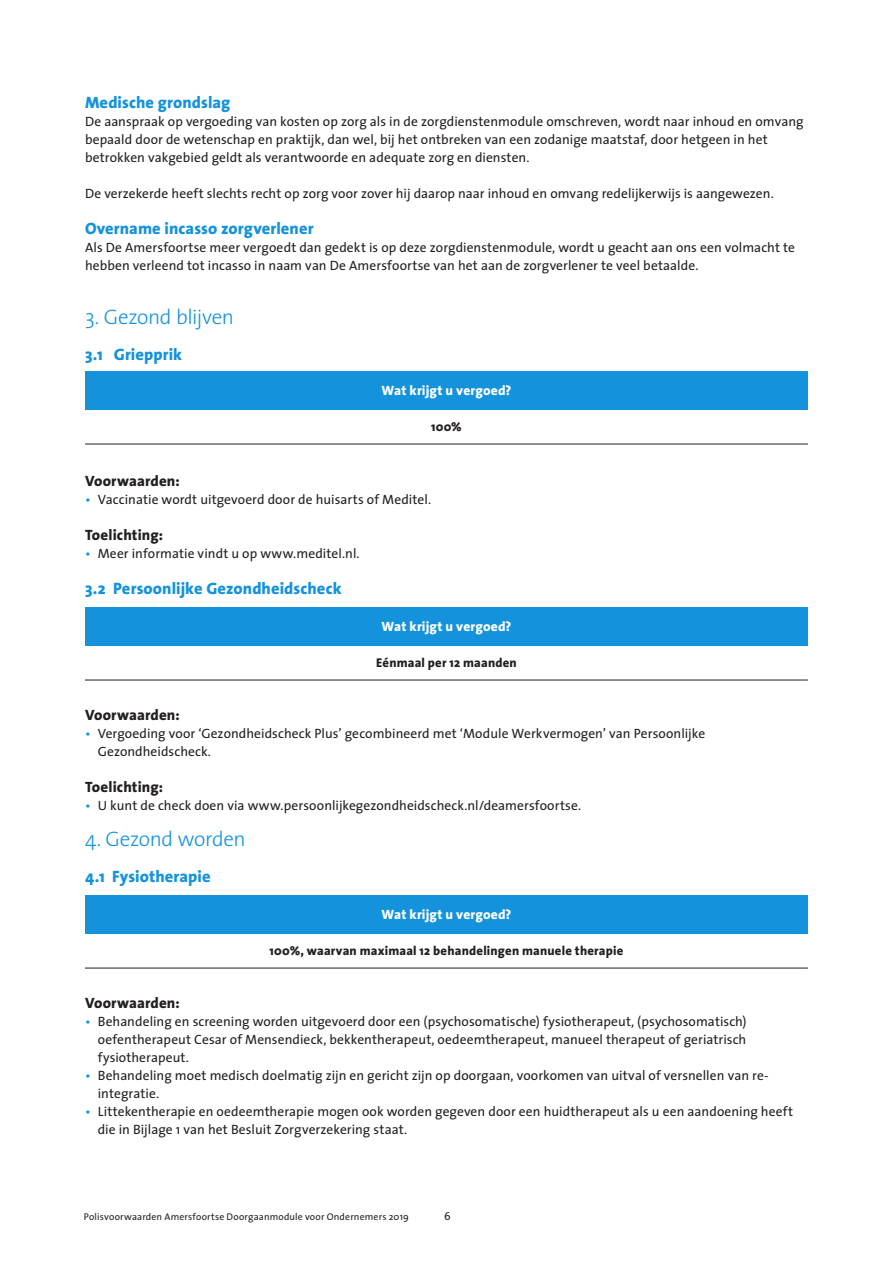
<style>
.page{position:relative;width:893px;height:1263px;background:#fff}
.page>*{position:absolute;margin:0;border:0;box-sizing:border-box;transform-origin:0 0}
._0-Subkop_groot_14_2{font:300 21px "The Sans";letter-spacing:-.015em;color:#1492dc}
._1-Subkop{font:800 16.5px "The Sans";letter-spacing:.005em;color:#1492dc}
._3-Subsubkop_zwart{font:800 15px "The Sans";letter-spacing:.01em;color:#231f20}
._4-Platte_tekst_insp{font:13.5px/18px "The Sans";letter-spacing:.005em;color:#231f20}
._0-Platte_tekst{font:13.5px/18px "The Sans";letter-spacing:.005em;color:#231f20}
._1-Tabel_kop_wit{font:800 13.5px "The Sans";letter-spacing:.01em;color:#fff}
._2-Tabel_subkop{font:800 12.75px "The Sans";letter-spacing:.015em;color:#231f20}
.t1{font:11.25px "The Sans";color:#231f20}
.t2{font:9.75px "The Sans";letter-spacing:.02em;color:#231f20}
.s1{color:#1492dc}
</style>
<div class="page">
<div style="left:85px;top:371px;width:723px;height:38px;background:#1492dc"></div>
<hr style="left:85px;top:444px;width:723px;height:1px;background:#231f20">
<div style="left:85px;top:607px;width:723px;height:38px;background:#1492dc"></div>
<hr style="left:85px;top:680px;width:723px;height:1px;background:#231f20">
<div style="left:85px;top:895px;width:723px;height:38px;background:#1492dc"></div>
<hr style="left:85px;top:968px;width:723px;height:1px;background:#231f20">
<p class="_1-Subkop" style="left:85px;top:88px;width:147px">Medische grondslag</p>
<p class="_0-Platte_tekst" style="left:85px;top:112px;width:720px">De aanspraak op vergoeding van kosten op zorg als in de zorgdienstenmodule omschreven, wordt naar inhoud en omvang bepaald door de wetenschap en praktijk, dan wel, bij het ontbreken van een zodanige maatstaf, door hetgeen in het betrokken vakgebied geldt als verantwoorde en adequate zorg en diensten.</p>
<p class="_0-Platte_tekst" style="left:85px;top:184px;width:690px">De verzekerde heeft slechts recht op zorg voor zover hij daarop naar inhoud en omvang redelijkerwijs is aangewezen.</p>
<p class="_1-Subkop" style="left:85px;top:214px;width:230px">Overname incasso zorgverlener</p>
<p class="_0-Platte_tekst" style="left:85px;top:238px;width:711px">Als De Amersfoortse meer vergoedt dan gedekt is op deze zorgdienstenmodule, wordt u geacht aan ons een volmacht te hebben verleend tot incasso in naam van De Amersfoortse van het aan de zorgverlener te veel betaalde.</p>
<p class="_0-Subkop_groot_14_2" style="left:85px;top:300px;width:151px">3. Gezond blijven</p>
<p class="_1-Subkop" style="left:85px;top:340px;width:99px">3.1 Griepprik</p>
<p class="_1-Tabel_kop_wit" style="left:381px;top:379px;width:131px">Wat krijgt u vergoed?</p>
<p class="_2-Tabel_subkop" style="left:431px;top:416px;width:32px">100%</p>
<p class="_3-Subsubkop_zwart" style="left:85px;top:468px;width:96px">Voorwaarden:</p>
<p class="_4-Platte_tekst_insp" style="left:85px;top:490px;width:348px"><span class="s1">•</span> Vaccinatie wordt uitgevoerd door de huisarts of Meditel.</p>
<p class="_3-Subsubkop_zwart" style="left:85px;top:522px;width:80px">Toelichting:</p>
<p class="_4-Platte_tekst_insp" style="left:85px;top:544px;width:276px"><span class="s1">•</span> Meer informatie vindt u op www.meditel.nl.</p>
<p class="_1-Subkop" style="left:85px;top:574px;width:258px">3.2 Persoonlijke Gezondheidscheck</p>
<p class="_1-Tabel_kop_wit" style="left:381px;top:615px;width:131px">Wat krijgt u vergoed?</p>
<p class="_2-Tabel_subkop" style="left:376px;top:652px;width:142px">Eénmaal per 12 maanden</p>
<p class="_3-Subsubkop_zwart" style="left:85px;top:702px;width:96px">Voorwaarden:</p>
<p class="_4-Platte_tekst_insp" style="left:98px;top:724px;width:609px;text-indent:-13px"><span class="s1">•</span> Vergoeding voor ‘Gezondheidscheck Plus’ gecombineerd met ‘Module Werkvermogen’ van Persoonlijke<br>Gezondheidscheck.</p>
<p class="_3-Subsubkop_zwart" style="left:85px;top:774px;width:80px">Toelichting:</p>
<p class="_4-Platte_tekst_insp" style="left:85px;top:796px;width:498px"><span class="s1">•</span> U kunt de check doen via www.persoonlijkegezondheidscheck.nl/deamersfoortse.</p>
<p class="_0-Subkop_groot_14_2" style="left:85px;top:822px;width:162px">4. Gezond worden</p>
<p class="_1-Subkop" style="left:85px;top:862px;width:127px">4.1 Fysiotherapie</p>
<p class="_1-Tabel_kop_wit" style="left:381px;top:903px;width:131px">Wat krijgt u vergoed?</p>
<p class="_2-Tabel_subkop" style="left:270px;top:940px;width:355px">100%, waarvan maximaal 12 behandelingen manuele therapie</p>
<p class="_3-Subsubkop_zwart" style="left:85px;top:990px;width:96px">Voorwaarden:</p>
<p class="_4-Platte_tekst_insp" style="left:98px;top:1012px;width:650px;text-align:justify;text-indent:-13px"><span class="s1">•</span> Behandeling en screening worden uitgevoerd door een (psychosomatische) fysiotherapeut, (psychosomatisch) oefentherapeut Cesar of Mensendieck, bekkentherapeut, oedeemtherapeut, manueel therapeut of geriatrisch fysiotherapeut.</p>
<p class="_4-Platte_tekst_insp" style="left:98px;top:1066px;width:672px;text-indent:-13px"><span class="s1">•</span> Behandeling moet medisch doelmatig zijn en gericht zijn op doorgaan, voorkomen van uitval of versnellen van re&shy;integratie.</p>
<p class="_4-Platte_tekst_insp" style="left:98px;top:1102px;width:697px;text-indent:-13px"><span class="s1">•</span> Littekentherapie en oedeemtherapie mogen ook worden gegeven door een huidtherapeut als u een aandoening heeft die in Bijlage 1 van het Besluit Zorgverzekering staat.</p>
<p class="t2" style="left:84px;top:1208px;width:326px">Polisvoorwaarden Amersfoortse Doorgaanmodule voor Ondernemers 2019</p>
<p class="t1" style="left:444px;top:1207px;width:8px">6</p>
</div>
